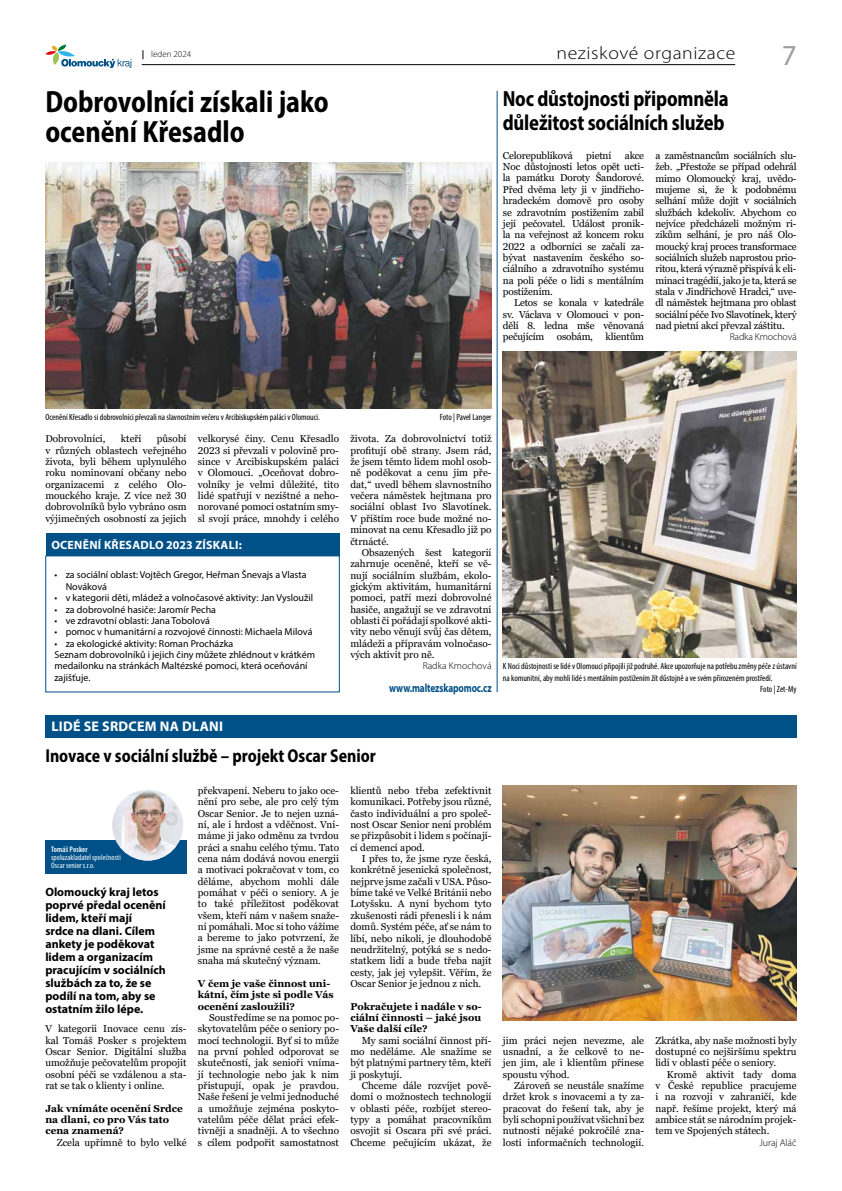
<style>
.page{position:relative;width:842px;height:1191px;background:#fff}
.page>*{position:absolute;margin:0;border:0;box-sizing:border-box;transform-origin:0 0}
.t1{font:700 semi-condensed 30.8px/30px "Myriad Pro";color:#000;scale:.91 1}
.t2{font:29px "Myriad Pro";color:#9d9d9c}
.t3{font:700 semi-condensed 22px/24px "Myriad Pro";letter-spacing:-.01em;color:#000;scale:.91 1}
.t4{font:700 semi-condensed 18.7px "Myriad Pro";color:#000;scale:.91 1}
.t5{font:300 18px "Myriad Pro";letter-spacing:.03em;color:#000;scale:1.1 1}
.t6{font:700 14px "Myriad Pro";letter-spacing:.02em;color:#fff}
.t7{font:700 12px/13px "Myriad Pro";color:#000}
.t8{font:700 12px "Myriad Pro";letter-spacing:.02em;color:#fff}
.t9{font:700 12px "Myriad Pro";letter-spacing:-.01em;color:#005187;scale:.77 1}
.t10{font:10px/11.3px "Georgia Pro";color:#000;text-align:justify}
.t11{font:10px/11.3px "Myriad Pro";color:#000}
.t12{font:700 10px/11.3px "Georgia Pro";color:#000}
.t13{font:300 10px "Myriad Pro";letter-spacing:-.01em;color:#000}
.t14{font:10px "Georgia Pro";letter-spacing:-.02em;color:#000}
.t15{font:condensed 9px "Myriad Pro";color:#000}
.t16{font:300 9px "Myriad Pro";color:#000}
.t17{font:700 9px "Myriad Pro";color:#000}
.t18{font:condensed 8px/8px "Myriad Pro";letter-spacing:.015em;color:#fff}
.t19{font:600 condensed 8px "Myriad Pro";letter-spacing:.015em;color:#fff}
.s1{font-weight:300;font-stretch:normal;font-size:10px}
</style>
<div class="page">
<hr style="left:142px;top:64px;width:593px;height:1px;background:#000">
<svg style="left:45px;top:44px;width:86px;height:24px"></svg>
<div style="left:46px;top:533px;width:293px;height:23px;background:#005187"></div>
<hr style="left:497px;top:91px;width:1px;height:601px;background:#005187">
<div style="left:45px;top:840px;width:142px;height:33px;background:#005187"></div>
<img style="left:112px;top:790px;width:71px;height:70px;border-radius:35px">
<img style="left:503px;top:786px;width:294px;height:234px">
<div style="left:46px;top:715px;width:751px;height:22px;background:#005187"></div>
<img style="left:46px;top:162px;width:446px;height:246px">
<img style="left:503px;top:351px;width:293px;height:307px">
<p class="t17" style="left:142px;top:48px;width:4px">|</p>
<h3 class="t5" style="left:556px;top:42px;width:164px">neziskové organizace</h3>
<p class="t16" style="left:151px;top:48px;width:41px">leden 2024</p>
<h2 class="t2" style="left:782px;top:37px;width:16px">7</h2>
<h1 class="t1" style="left:45px;top:85px;width:313px">Dobrovolníci získali jako ocenění Křesadlo</h1>
<h3 class="t3" style="left:503px;top:86px;width:250px">Noc důstojnosti připomněla důležitost sociálních služeb</h3>
<p class="t10" style="left:503px;top:150px;width:71px">Celorepubliková</p>
<p class="t10" style="left:586px;top:150px;width:27px">pietní</p>
<p class="t10" style="left:655px;top:150px;width:143px">a zaměstnancům sociálních slu&shy;žeb. „Přestože se případ odehrál mimo Olomoucký kraj, uvědo&shy;mujeme si, že k podobnému selhání může dojít v sociálních službách kdekoliv. Abychom co nejvíce předcházeli možným ri&shy;zikům selhání, je pro náš Olo&shy;moucký kraj proces transformace sociálních služeb naprostou prio&shy;ritou, která výrazně přispívá k eli&shy;minaci tragédií, jako je ta, která se stala v Jindřichově Hradci,“ uve&shy;dl náměstek hejtmana pro oblast sociální péče Ivo Slavotínek, který nad pietní akcí převzal záštitu.</p>
<p class="t13" style="left:730px;top:331px;width:68px">Radka Kmochová</p>
<p class="t10" style="left:503px;top:150px;width:143px;text-indent:122px">akce Noc důstojnosti letos opět ucti&shy;la památku Doroty Šandorové.<br>Před dvěma lety ji v jindřicho&shy;hradeckém domově pro osoby se zdravotním postižením zabil její pečovatel. Událost pronik&shy;la na veřejnost až koncem roku 2022 a odborníci se začali za&shy;bývat nastavením českého so&shy;ciálního a zdravotního systému na poli péče o lidi s mentálním postižením.</p>
<p class="t10" style="left:503px;top:297px;width:143px;text-indent:11px">Letos se konala v katedrále sv. Václava v Olomouci v pon&shy;dělí 8. ledna mše věnovaná pečujícím</p>
<p class="t10" style="left:557px;top:331px;width:38px">osobám,</p>
<p class="t14" style="left:606px;top:331px;width:40px">klientům</p>
<p class="t15" style="left:45px;top:411px;width:276px">Ocenění Křesadlo si dobrovolníci převzali na slavnostním večeru v Arcibiskupském paláci v Olomouci.</p>
<p class="t15" style="left:440px;top:411px;width:53px">Foto | Pavel Langer</p>
<p class="t10" style="left:45px;top:433px;width:143px;text-indent:111px">působí v různých oblastech veřejného života, byli během uplynulého roku nominovaní občany nebo organizacemi z celého Olo&shy;mouckého kraje. Z více než 30 dobrovolníků bylo vybráno osm výjimečných osobností za jejich</p>
<p class="t10" style="left:45px;top:433px;width:62px">Dobrovolníci,</p>
<p class="t10" style="left:121px;top:433px;width:22px">kteří</p>
<p class="t10" style="left:198px;top:434px;width:143px">velkorysé činy. Cenu Křesadlo 2023 si převzali v polovině pro&shy;since v Arcibiskupském paláci v Olomouci. „Oceňovat dobro&shy;volníky je velmi důležité, tito lidé spatřují v nezištné a neho&shy;norované pomoci ostatním smy&shy;sl svojí práce, mnohdy i celého</p>
<p class="t10" style="left:350px;top:434px;width:143px">života. Za dobrovolnictví totiž profitují obě strany. Jsem rád, že jsem těmto lidem mohl osob&shy;ně poděkovat a cenu jim pře&shy;dat,“ uvedl během slavnostního večera náměstek hejtmana pro sociální oblast Ivo Slavotínek.<br>V příštím roce bude možné no&shy;minovat na cenu Křesadlo již po čtrnácté.</p>
<p class="t10" style="left:350px;top:547px;width:143px;text-indent:11px">Obsazených šest kategorií zahrnuje oceněné, kteří se vě&shy;nují sociálním službám, ekolo&shy;gickým aktivitám, humanitární pomoci, patří mezi dobrovolné hasiče, angažují se ve zdravotní oblasti či pořádají spolkové akti&shy;vity nebo věnují svůj čas dětem, mládeži a přípravám volnočaso&shy;vých aktivit pro ně.</p>
<p class="t15" style="left:423px;top:661px;width:375px"><span class="s1">Radka Kmochová</span> K Noci důstojnosti se lidé v Olomouci připojili již podruhé. Akce upozorňuje na potřebu změny péče z ústavní</p>
<p class="t15" style="left:503px;top:672px;width:271px">na komunitní, aby mohli lidé s mentálním postižením žít důstojně a ve svém přirozeném prostředí.</p>
<p class="t15" style="left:760px;top:683px;width:38px">Foto | Zet-My</p>
<p class="t8" style="left:51px;top:537px;width:192px">OCENĚNÍ KŘESADLO 2023 ZÍSKALI:</p>
<p class="t11" style="left:66px;top:569px;width:243px;text-indent:-11px">• za sociální oblast: Vojtěch Gregor, Heřman Šnevajs a Vlasta<br>Nováková</p>
<p class="t11" style="left:54px;top:592px;width:260px">• v kategorii děti, mládež a volnočasové aktivity: Jan Vysloužil</p>
<p class="t11" style="left:54px;top:603px;width:163px">• za dobrovolné hasiče: Jaromír Pecha</p>
<p class="t11" style="left:54px;top:614px;width:157px">• ve zdravotní oblasti: Jana Tobolová</p>
<p class="t11" style="left:54px;top:626px;width:260px">• pomoc v humanitární a rozvojové činnosti: Michaela Milová</p>
<p class="t11" style="left:54px;top:637px;width:262px">• za ekologické aktivity: Roman Procházka<br>Seznam dobrovolníků i jejich činy můžete zhlédnout v krátkém medailonku na stránkách Maltézské pomoci, která oceňování zajišťuje.</p>
<p class="t9" style="left:389px;top:680px;width:135px">www.maltezskapomoc.cz</p>
<h3 class="t6" style="left:51px;top:717px;width:173px">LIDÉ SE SRDCEM NA DLANI</h3>
<h3 class="t4" style="left:45px;top:743px;width:365px">Inovace v sociální službě – projekt Oscar Senior</h3>
<p class="t19" style="left:51px;top:844px;width:38px">Tomáš Posker</p>
<p class="t18" style="left:51px;top:853px;width:71px">spoluzakladatel společnosti<br>Oscar senior s.r.o.</p>
<p class="t7" style="left:45px;top:885px;width:122px">Olomoucký kraj letos poprvé předal ocenění lidem, kteří mají<br>srdce na dlani. Cílem ankety je poděkovat lidem a organizacím pracujícím v sociálních službách za to, že se podílí na tom, aby se ostatním žilo lépe.</p>
<p class="t10" style="left:45px;top:1023px;width:143px">V kategorii Inovace cenu zís&shy;kal Tomáš Posker s projektem Oscar Senior. Digitální služba umožňuje pečovatelům propojit osobní péči se vzdálenou a sta&shy;rat se tak o klienty i online.</p>
<p class="t12" style="left:45px;top:1102px;width:139px">Jak vnímáte ocenění Srdce na dlani, co pro Vás tato cena znamená?</p>
<p class="t10" style="left:57px;top:1136px;width:131px">Zcela upřímně to bylo velké</p>
<p class="t10" style="left:198px;top:785px;width:143px">překvapení. Neberu to jako oce&shy;nění pro sebe, ale pro celý tým Oscar Senior. Je to nejen uzná&shy;ní, ale i hrdost a vděčnost. Vní&shy;máme ji jako odměnu za tvrdou práci a snahu celého týmu. Tato cena nám dodává novou energii a motivaci pokračovat v tom, co děláme, abychom mohli dále pomáhat v péči o seniory. A je to také příležitost poděkovat všem, kteří nám v našem snaže&shy;ní pomáhali. Moc si toho vážíme a bereme to jako potvrzení, že jsme na správné cestě a že naše snaha má skutečný význam.</p>
<p class="t12" style="left:198px;top:978px;width:137px">V čem je vaše činnost uni&shy;kátní, čím jste si podle Vás ocenění zasloužili?</p>
<p class="t10" style="left:198px;top:1012px;width:143px;text-indent:11px">Soustředíme se na pomoc po&shy;skytovatelům péče o seniory po&shy;mocí technologií. Byť si to může na první pohled odporovat se skutečností, jak senioři vníma&shy;jí technologie nebo jak k nim přistupují, opak je pravdou.<br>Naše řešení je velmi jednoduché a umožňuje zejména poskyto&shy;vatelům péče dělat práci efek&shy;tivněji a snadněji. A to všechno s cílem podpořit samostatnost</p>
<p class="t10" style="left:350px;top:785px;width:143px">klientů nebo třeba zefektivnit komunikaci. Potřeby jsou různé, často individuální a pro společ&shy;nost Oscar Senior není problém se přizpůsobit i lidem s počínají&shy;cí demencí apod.</p>
<p class="t10" style="left:350px;top:853px;width:143px;text-indent:11px">I přes to, že jsme ryze česká, konkrétně jesenická společnost, nejprve jsme začali v USA. Půso&shy;bíme také ve Velké Británii nebo Lotyšsku. A nyní bychom tyto zkušenosti rádi přenesli i k nám domů. Systém péče, ať se nám to líbí, nebo nikoli, je dlouhodobě neudržitelný, potýká se s nedo&shy;statkem lidí a bude třeba najít cesty, jak jej vylepšit. Věřím, že Oscar Senior je jednou z nich.</p>
<p class="t12" style="left:350px;top:1000px;width:133px;text-align:justify">Pokračujete i nadále v so&shy;ciální činnosti – jaké jsou Vaše další cíle?</p>
<p class="t10" style="left:350px;top:1035px;width:143px;text-indent:11px">My sami sociální činnost pří&shy;mo neděláme. Ale snažíme se být platnými partnery těm, kteří ji poskytují.</p>
<p class="t10" style="left:350px;top:1080px;width:143px;text-indent:11px">Chceme dále rozvíjet pově&shy;domí o možnostech technologií v oblasti péče, rozbíjet stereo&shy;typy a pomáhat pracovníkům osvojit si Oscara při své práci.<br>Chceme pečujícím ukázat, že</p>
<p class="t10" style="left:503px;top:1034px;width:143px">jim práci nejen nevezme, ale usnadní, a že celkově to ne&shy;jen jim, ale i klientům přinese spoustu výhod.</p>
<p class="t10" style="left:503px;top:1080px;width:143px;text-indent:11px">Zároveň se neustále snažíme držet krok s inovacemi a ty za&shy;pracovat do řešení tak, aby je byli schopni používat všichni bez nutnosti nějaké pokročilé zna&shy;losti informačních technologií.</p>
<p class="t10" style="left:655px;top:1034px;width:143px">Zkrátka, aby naše možnosti byly dostupné co nejširšímu spektru lidí v oblasti péče o seniory.</p>
<p class="t10" style="left:655px;top:1068px;width:143px;text-indent:11px">Kromě aktivit tady doma v České republice pracujeme i na rozvoji v zahraničí, kde např. řešíme projekt, který má ambice stát se národním projek&shy;tem ve Spojených státech.</p>
<p class="t13" style="left:759px;top:1136px;width:39px">Juraj Aláč</p>
</div>
